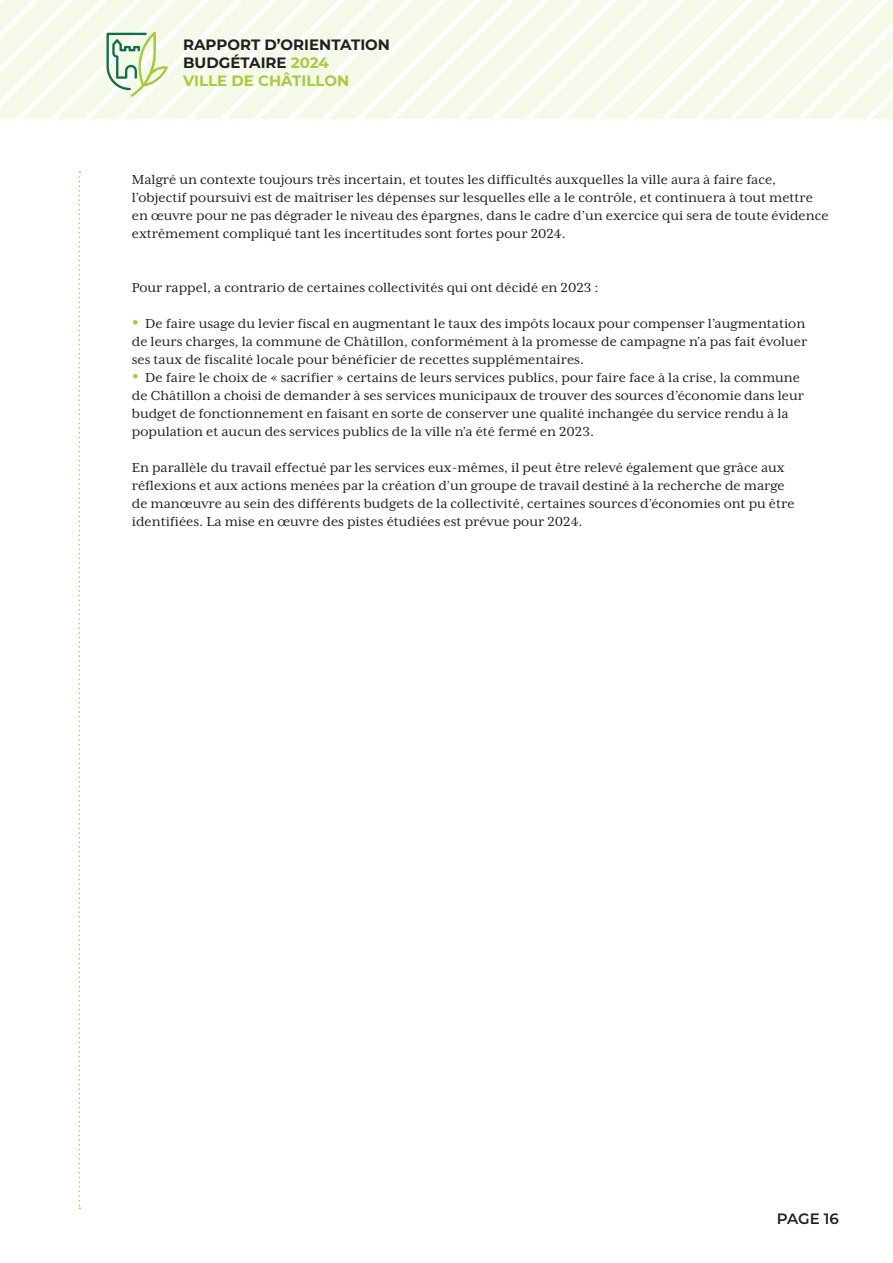
<style>
.page{position:relative;width:893px;height:1263px;background:#fff}
.page>*{position:absolute;margin:0;border:0;box-sizing:border-box;transform-origin:0 0}
.t1{font:15px/18px "Mrs Eaves XL Serif OT";color:#231f20}
.t2{font:700 15px/18px "Montserrat";color:#231f20}
.t3{font:600 15px "Montserrat";letter-spacing:-.005em;color:#231f20}
.s1{color:#a6cc39}
.s2{font-size:30px;color:#a6cc39}
</style>
<div class="page">
<svg style="left:0;top:0;width:893px;height:119px"></svg>
<svg style="left:107px;top:32px;width:61px;height:65px"></svg>
<svg style="left:79px;top:172px;width:1px;height:1037px"></svg>
<p class="t2" style="left:183px;top:35px;width:208px">RAPPORT D’ORIENTATION<br>BUDGÉTAIRE <span class="s1">2024<br>VILLE DE CHÂTILLON</span></p>
<p class="t1" style="left:132px;top:170px;width:698px">Malgré un contexte toujours très incertain, et toutes les difficultés auxquelles la ville aura à faire face, l’objectif poursuivi est de maîtriser les dépenses sur lesquelles elle a le contrôle, et continuera à tout mettre en œuvre pour ne pas dégrader le niveau des épargnes, dans le cadre d’un exercice qui sera de toute évidence extrêmement compliqué tant les incertitudes sont fortes pour 2024.</p>
<p class="t1" style="left:132px;top:278px;width:468px">Pour rappel, a contrario de certaines collectivités qui ont décidé en 2023 :</p>
<p class="t1" style="left:132px;top:314px;width:677px"><span class="s2">•</span> De faire usage du levier fiscal en augmentant le taux des impôts locaux pour compenser l’augmentation de leurs charges, la commune de Châtillon, conformément à la promesse de campagne n’a pas fait évoluer ses taux de fiscalité locale pour bénéficier de recettes supplémentaires.</p>
<p class="t1" style="left:132px;top:368px;width:674px"><span class="s2">•</span> De faire le choix de « sacrifier » certains de leurs services publics, pour faire face à la crise, la commune de Châtillon a choisi de demander à ses services municipaux de trouver des sources d’économie dans leur budget de fonctionnement en faisant en sorte de conserver une qualité inchangée du service rendu à la population et aucun des services publics de la ville n’a été fermé en 2023.</p>
<p class="t1" style="left:132px;top:458px;width:664px">En parallèle du travail effectué par les services eux-mêmes, il peut être relevé également que grâce aux réflexions et aux actions menées par la création d’un groupe de travail destiné à la recherche de marge de manœuvre au sein des différents budgets de la collectivité, certaines sources d’économies ont pu être identifiées. La mise en œuvre des pistes étudiées est prévue pour 2024.</p>
<p class="t3" style="left:777px;top:1207px;width:64px">PAGE 16</p>
</div>
